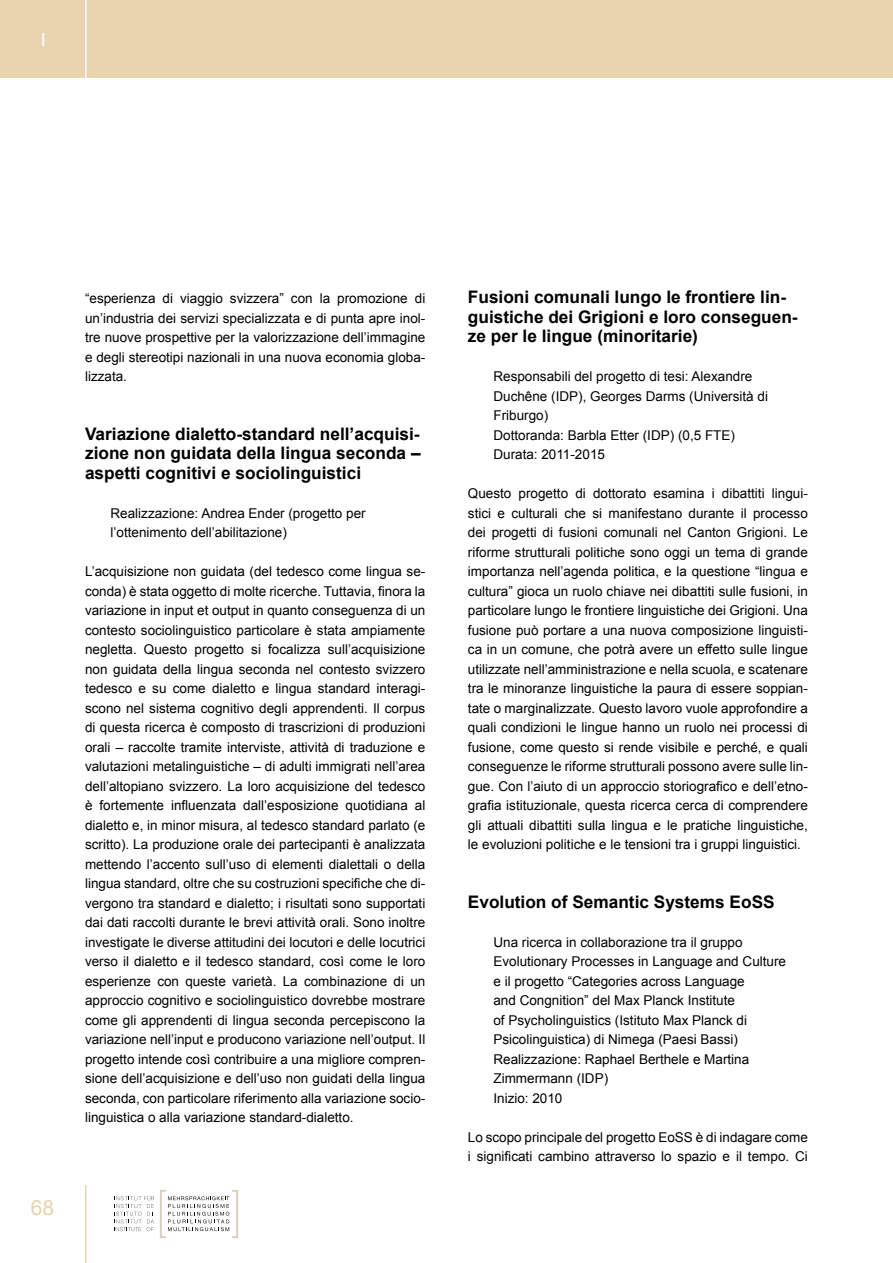
<style>
.page{position:relative;width:893px;height:1263px;background:#fff}
.page>*{position:absolute;margin:0;border:0;box-sizing:border-box;transform-origin:0 0}
.t1{font:21px "Arial";color:#e8d5af}
.t2{font:18px "Arial";color:#fff}
.t3{font:700 17.25px/19.5px "Arial";color:#000;text-align:justify}
.t4{font:13.5px/19.5px "Arial";color:#000}
</style>
<div class="page">
<div style="left:0;top:0;width:893px;height:78px;background:#e8d5af"></div>
<hr style="left:85px;top:0;width:2px;height:78px;background:#fff">
<hr style="left:85px;top:1185px;width:2px;height:78px;background:#e8d5af">
<svg style="left:114px;top:1195px;width:40px;height:36px"></svg>
<svg style="left:160px;top:1190px;width:78px;height:48px"></svg>
<h2 class="t2" style="left:41px;top:27px;width:7px">I</h2>
<h1 class="t1" style="left:31px;top:1194px;width:25px">68</h1>
<p class="t4" style="left:85px;top:289px;width:342px;text-align:justify">“esperienza di viaggio svizzera” con la promozione di un’industria dei servizi specializzata e di punta apre inol&shy;tre nuove prospettive per la valorizzazione dell’immagine e degli stereotipi nazionali in una nuova economia globa&shy;lizzata.</p>
<p class="t3" style="left:85px;top:424px;width:337px">Variazione dialetto-standard nell’acquisi&shy;zione non guidata della lingua seconda – aspetti cognitivi e sociolinguistici</p>
<p class="t4" style="left:111px;top:503px;width:257px">Realizzazione: Andrea Ender (progetto per l’ottenimento dell’abilitazione)</p>
<p class="t4" style="left:85px;top:562px;width:342px;text-align:justify">L’acquisizione non guidata (del tedesco come lingua se&shy;conda) è stata oggetto di molte ricerche. Tuttavia, finora la variazione in input et output in quanto conseguenza di un contesto sociolinguistico particolare è stata ampiamente negletta. Questo progetto si focalizza sull’acquisizione non guidata della lingua seconda nel contesto svizzero tedesco e su come dialetto e lingua standard interagi&shy;scono nel sistema cognitivo degli apprendenti. Il corpus di questa ricerca è composto di trascrizioni di produzioni orali – raccolte tramite interviste, attività di traduzione e valutazioni metalinguistiche – di adulti immigrati nell’area dell’altopiano svizzero. La loro acquisizione del tedesco è fortemente influenzata dall’esposizione quotidiana al dialetto e, in minor misura, al tedesco standard parlato (e scritto). La produzione orale dei partecipanti è analizzata mettendo l’accento sull’uso di elementi dialettali o della lingua standard, oltre che su costruzioni specifiche che di&shy;vergono tra standard e dialetto; i risultati sono supportati dai dati raccolti durante le brevi attività orali. Sono inoltre investigate le diverse attitudini dei locutori e delle locutrici verso il dialetto e il tedesco standard, così come le loro esperienze con queste varietà. La combinazione di un approccio cognitivo e sociolinguistico dovrebbe mostrare come gli apprendenti di lingua seconda percepiscono la variazione nell’input e producono variazione nell’output. Il progetto intende così contribuire a una migliore compren&shy;sione dell’acquisizione e dell’uso non guidati della lingua seconda, con particolare riferimento alla variazione socio&shy;linguistica o alla variazione standard-dialetto.</p>
<p class="t3" style="left:468px;top:288px;width:331px;text-align:left">Fusioni comunali lungo le frontiere lin&shy;guistiche dei Grigioni e loro conseguen&shy;ze per le lingue (minoritarie)</p>
<p class="t4" style="left:493px;top:367px;width:276px">Responsabili del progetto di tesi: Alexandre<br>Duchêne (IDP), Georges Darms (Università di<br>Friburgo)<br>Dottoranda: Barbla Etter (IDP) (0,5 FTE)<br>Durata: 2011-2015</p>
<p class="t4" style="left:468px;top:484px;width:342px;text-align:justify">Questo progetto di dottorato esamina i dibattiti lingui&shy;stici e culturali che si manifestano durante il processo dei progetti di fusioni comunali nel Canton Grigioni. Le riforme strutturali politiche sono oggi un tema di grande importanza nell’agenda politica, e la questione “lingua e cultura” gioca un ruolo chiave nei dibattiti sulle fusioni, in particolare lungo le frontiere linguistiche dei Grigioni. Una fusione può portare a una nuova composizione linguisti&shy;ca in un comune, che potrà avere un effetto sulle lingue utilizzate nell’amministrazione e nella scuola, e scatenare tra le minoranze linguistiche la paura di essere soppian&shy;tate o marginalizzate. Questo lavoro vuole approfondire a quali condizioni le lingue hanno un ruolo nei processi di fusione, come questo si rende visibile e perché, e quali conseguenze le riforme strutturali possono avere sulle lin&shy;gue. Con l’aiuto di un approccio storiografico e dell’etno&shy;grafia istituzionale, questa ricerca cerca di comprendere gli attuali dibattiti sulla lingua e le pratiche linguistiche, le evoluzioni politiche e le tensioni tra i gruppi linguistici.</p>
<p class="t3" style="left:468px;top:892px;width:308px">Evolution of Semantic Systems EoSS</p>
<p class="t4" style="left:493px;top:932px;width:294px">Una ricerca in collaborazione tra il gruppo Evolutionary Processes in Language and Culture e il progetto “Categories across Language<br>and Congnition” del Max Planck Institute<br>of Psycholinguistics (Istituto Max Planck di Psicolinguistica) di Nimega (Paesi Bassi)<br>Realizzazione: Raphael Berthele e Martina Zimmermann (IDP)<br>Inizio: 2010</p>
<p class="t4" style="left:468px;top:1127px;width:341px">Lo scopo principale del progetto EoSS è di indagare come i significati cambino attraverso lo spazio e il tempo. Ci</p>
</div>
